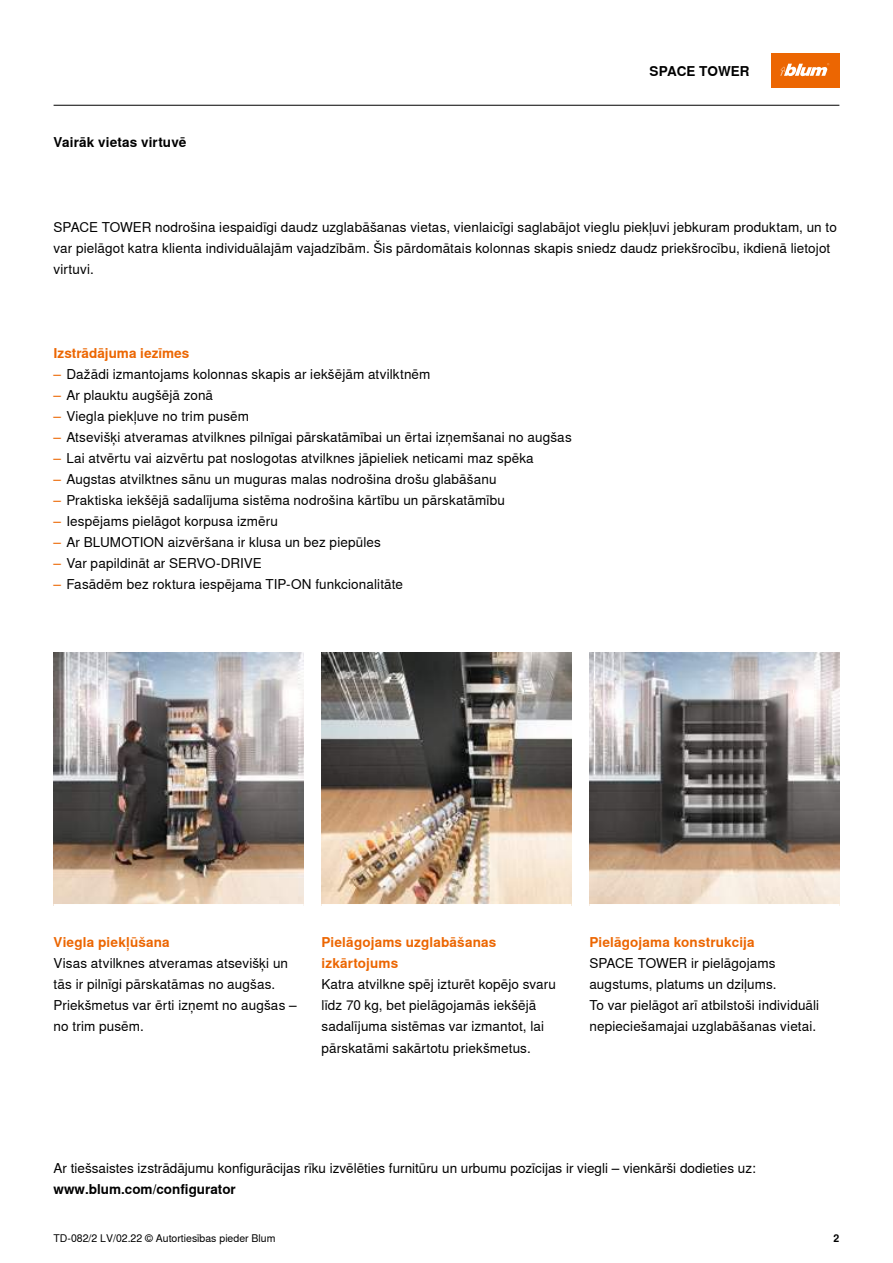
<style>
.page{position:relative;width:893px;height:1263px;background:#fff}
.page>*{position:absolute;margin:0;border:0;box-sizing:border-box;transform-origin:0 0}
.t1{font:13.5px/21px "Nimbus Sans Global";letter-spacing:.01em;color:#000}
.t2{font:700 13.5px/21px "Nimbus Sans Global";letter-spacing:.01em;color:#ec6602}
.t3{font:700 13.5px "Nimbus Sans Global";color:#000}
.t4{font:10.5px "Nimbus Sans Global";color:#000}
.t5{font:700 10.5px "Nimbus Sans Global";color:#000}
.s1{color:#ec6602}
</style>
<div class="page">
<img style="left:321px;top:652px;width:250px;height:252px">
<img style="left:589px;top:652px;width:250px;height:252px">
<img style="left:54px;top:652px;width:250px;height:252px">
<div style="left:771px;top:54px;width:68px;height:34px;background:#ec6602"></div>
<svg style="left:780px;top:63px;width:49px;height:13px"></svg>
<hr style="left:54px;top:105px;width:785px;height:1px;background:#000">
<p class="t3" style="left:54px;top:135px;width:134px">Vairāk vietas virtuvē</p>
<p class="t3" style="left:649px;top:63px;width:102px">SPACE TOWER</p>
<p class="t1" style="left:54px;top:216px;width:785px">SPACE TOWER nodrošina iespaidīgi daudz uzglabāšanas vietas, vienlaicīgi saglabājot vieglu piekļuvi jebkuram produktam, un to var pielāgot katra klienta individuālajām vajadzībām. Šis pārdomātais kolonnas skapis sniedz daudz priekšrocību, ikdienā lietojot virtuvi.</p>
<p class="t2" style="left:54px;top:343px;width:137px">Izstrādājuma iezīmes</p>
<p class="t1" style="left:54px;top:364px;width:378px"><span class="s1">–</span> Dažādi izmantojams kolonnas skapis ar iekšējām atvilktnēm</p>
<p class="t1" style="left:54px;top:385px;width:161px"><span class="s1">–</span> Ar plauktu augšējā zonā</p>
<p class="t1" style="left:54px;top:406px;width:197px"><span class="s1">–</span> Viegla piekļuve no trim pusēm</p>
<p class="t1" style="left:54px;top:427px;width:520px"><span class="s1">–</span> Atsevišķi atveramas atvilknes pilnīgai pārskatāmībai un ērtai izņemšanai no augšas</p>
<p class="t1" style="left:54px;top:448px;width:482px"><span class="s1">–</span> Lai atvērtu vai aizvērtu pat noslogotas atvilknes jāpieliek neticami maz spēka</p>
<p class="t1" style="left:54px;top:469px;width:444px"><span class="s1">–</span> Augstas atvilktnes sānu un muguras malas nodrošina drošu glabāšanu</p>
<p class="t1" style="left:54px;top:490px;width:453px"><span class="s1">–</span> Praktiska iekšējā sadalījuma sistēma nodrošina kārtību un pārskatāmību</p>
<p class="t1" style="left:54px;top:511px;width:226px"><span class="s1">–</span> Iespējams pielāgot korpusa izmēru</p>
<p class="t1" style="left:54px;top:532px;width:329px"><span class="s1">–</span> Ar BLUMOTION aizvēršana ir klusa un bez piepūles</p>
<p class="t1" style="left:54px;top:553px;width:210px"><span class="s1">–</span> Var papildināt ar SERVO-DRIVE</p>
<p class="t1" style="left:54px;top:574px;width:351px"><span class="s1">–</span> Fasādēm bez roktura iespējama TIP-ON funkcionalitāte</p>
<p class="t2" style="left:54px;top:932px;width:118px">Viegla piekļūšana</p>
<p class="t1" style="left:54px;top:953px;width:245px">Visas atvilknes atveramas atsevišķi un tās ir pilnīgi pārskatāmas no augšas.<br>Priekšmetus var ērti izņemt no augšas – no trim pusēm.</p>
<p class="t2" style="left:321px;top:932px;width:176px">Pielāgojams uzglabāšanas izkārtojums</p>
<p class="t1" style="left:321px;top:974px;width:236px">Katra atvilkne spēj izturēt kopējo svaru līdz 70 kg, bet pielāgojamās iekšējā sadalījuma sistēmas var izmantot, lai pārskatāmi sakārtotu priekšmetus.</p>
<p class="t2" style="left:589px;top:932px;width:167px">Pielāgojama konstrukcija</p>
<p class="t1" style="left:589px;top:953px;width:231px">SPACE TOWER ir pielāgojams augstums, platums un dziļums.<br>To var pielāgot arī atbilstoši individuāli nepieciešamajai uzglabāšanas vietai.</p>
<p class="t1" style="left:54px;top:1158px;width:704px">Ar tiešsaistes izstrādājumu konfigurācijas rīku izvēlēties furnitūru un urbumu pozīcijas ir viegli – vienkārši dodieties uz:</p>
<p class="t3" style="left:54px;top:1182px;width:184px">www.blum.com/configurator</p>
<p class="t4" style="left:54px;top:1232px;width:223px">TD-082/2 LV/02.22 © Autortiesības pieder Blum</p>
<p class="t5" style="left:833px;top:1232px;width:7px">2</p>
</div>
